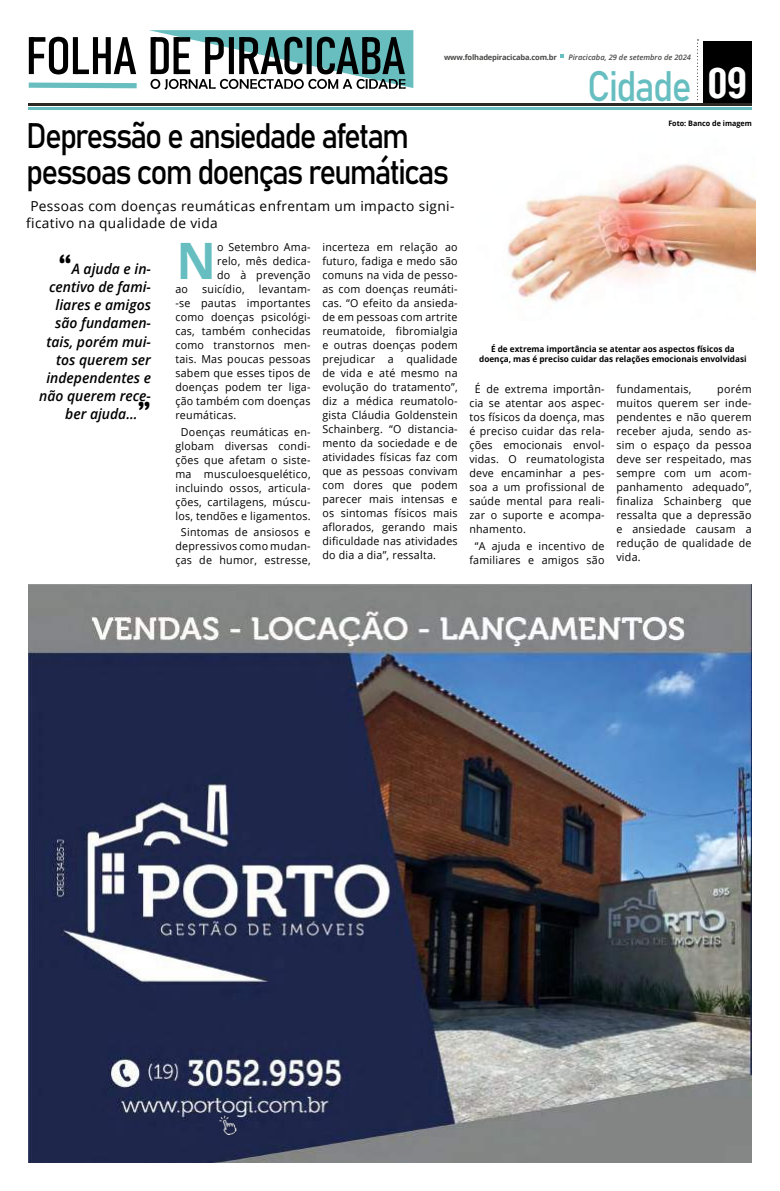
<style>
.page{position:relative;width:780px;height:1191px;background:#fff}
.page>*{position:absolute;margin:0;border:0;box-sizing:border-box;transform-origin:0 0}
.t1{font:700 50.2px "Open Sans";color:#67bec0}
.t2{font:42.1px "Bahnschrift";letter-spacing:-.045em;color:#67bec0;scale:.89 1}
.t3{font:35px/35.4px "Bahnschrift";letter-spacing:-.06em;color:#000;scale:.9 1}
.t4{font:italic 600 14.4px/18.2px "Open Sans";color:#000;text-align:right}
.t5{font:13.7px/16.6px "Open Sans";letter-spacing:.025em;color:#000}
.t6{font:11px/14px "Open Sans";letter-spacing:.025em;color:#000;text-align:justify}
.t7{font:700 8.4px/10.3px "Open Sans";color:#000;text-align:center}
.t8{font:italic 600 7.6px "Open Sans";color:#4a4948}
.t9{font:700 7.6px "Open Sans";letter-spacing:-.025em;color:#4a4948}
.t10{font:700 7.5px "Open Sans";color:#000;scale:.96 1}
.s1{font-family:"Britannic";font-weight:700;font-style:normal;font-size:28.7px}
.s2{font-family:"Arena Condensed";font-weight:700;font-size:40.6px;color:#fff}
</style>
<div class="page">
<div style="left:703px;top:41px;width:48px;height:65px;background:#000"></div>
<hr style="left:28px;top:107px;width:723px;height:2px;background:#67bec0">
<hr style="left:28px;top:103px;width:723px;height:3px;background:#2c2824">
<svg style="left:697px;top:39px;width:1px;height:62px"></svg>
<svg style="left:560px;top:54px;width:4px;height:4px"></svg>
<svg style="left:28px;top:30px;width:385px;height:60px"></svg>
<img style="left:28px;top:584px;width:723px;height:578px">
<img style="left:218px;top:1114px;width:18px;height:21px">
<img style="left:508px;top:164px;width:247px;height:138px">
<p class="t9" style="left:444px;top:52px;width:114px">www.folhadepiracicaba.com.br</p>
<p class="t8" style="left:568px;top:52px;width:124px">Piracicaba, 29 de setembro de 2024</p>
<h3 class="t3" style="left:26px;top:116px;width:471px">Depressão e ansiedade afetam pessoas com doenças reumáticas</h3>
<p class="t5" style="left:26px;top:198px;width:429px;text-indent:4px">Pessoas com doenças reumáticas enfrentam um impacto signi&shy;ficativo na qualidade de vida</p>
<h3 class="t4" style="left:39px;top:259px;width:113px"><span class="s1">“</span>A ajuda e in&shy;centivo de fami&shy;liares e amigos são fundamen&shy;tais, porém mui&shy;tos querem ser independentes e não querem rece&shy;ber ajuda...<span class="s1">”</span></h3>
<h1 class="t1" style="left:176px;top:225px;width:41px">N</h1>
<p class="t6" style="left:217px;top:240px;width:95px">o Setembro Ama&shy;relo, mês dedica&shy;do à prevenção</p>
<p class="t6" style="left:175px;top:282px;width:14px">ao</p>
<p class="t6" style="left:202px;top:282px;width:44px">suicídio,</p>
<p class="t6" style="left:322px;top:240px;width:137px">incerteza em relação ao futuro, fadiga e medo são comuns na vida de pesso&shy;as com doenças reumáti&shy;cas. “O efeito da ansieda&shy;de em pessoas com artrite reumatoide, fibromialgia e outras doenças podem prejudicar a qualidade de vida e até mesmo na evolução do tratamento”, diz a médica reumatolo&shy;gista Cláudia Goldenstein Schainberg. “O distancia&shy;mento da sociedade e de atividades físicas faz com que as pessoas convivam com dores que podem parecer mais intensas e os sintomas físicos mais aflorados, gerando mais dificuldade nas atividades do dia a dia”, ressalta.</p>
<p class="t6" style="left:175px;top:282px;width:137px;text-indent:83px">levantam--se pautas importantes como doenças psicológi&shy;cas, também conhecidas como transtornos men&shy;tais. Mas poucas pessoas sabem que esses tipos de doenças podem ter liga&shy;ção também com doenças reumáticas.</p>
<p class="t6" style="left:175px;top:424px;width:137px;text-align:center">Doenças reumáticas en&shy;globam diversas condi&shy;ções que afetam o siste&shy;ma musculoesquelético, incluindo ossos, articula&shy;ções, cartilagens, múscu&shy;los, tendões e ligamentos.</p>
<p class="t6" style="left:175px;top:525px;width:137px;text-align:center">Sintomas de ansiosos e depressivos como mudan&shy;ças de humor, estresse,</p>
<h2 class="t2" style="left:587px;top:55px;width:181px">Cidade <span class="s2">09</span></h2>
<p class="t10" style="left:668px;top:118px;width:88px">Foto: Banco de imagem</p>
<p class="t7" style="left:479px;top:343px;width:269px">É de extrema importância se atentar aos aspectos físicos da doença, mas é preciso cuidar das relações emocionais envolvidasi</p>
<p class="t6" style="left:469px;top:382px;width:137px;text-indent:6px">É de extrema importân&shy;cia se atentar aos aspec&shy;tos físicos da doença, mas é preciso cuidar das rela&shy;ções emocionais envol&shy;vidas. O reumatologista deve encaminhar a pes&shy;soa a um profissional de saúde mental para reali&shy;zar o suporte e acompa&shy;nhamento.</p>
<p class="t6" style="left:469px;top:538px;width:137px;text-align:center">“A ajuda e incentivo de familiares e amigos são</p>
<p class="t6" style="left:616px;top:381px;width:137px;text-indent:101px">porém muitos querem ser inde&shy;pendentes e não querem receber ajuda, sendo as&shy;sim o espaço da pessoa deve ser respeitado, mas sempre com um acom&shy;panhamento adequado”, finaliza Schainberg que ressalta que a depressão e ansiedade causam a redução de qualidade de vida.</p>
<p class="t6" style="left:616px;top:381px;width:76px">fundamentais,</p>
</div>
